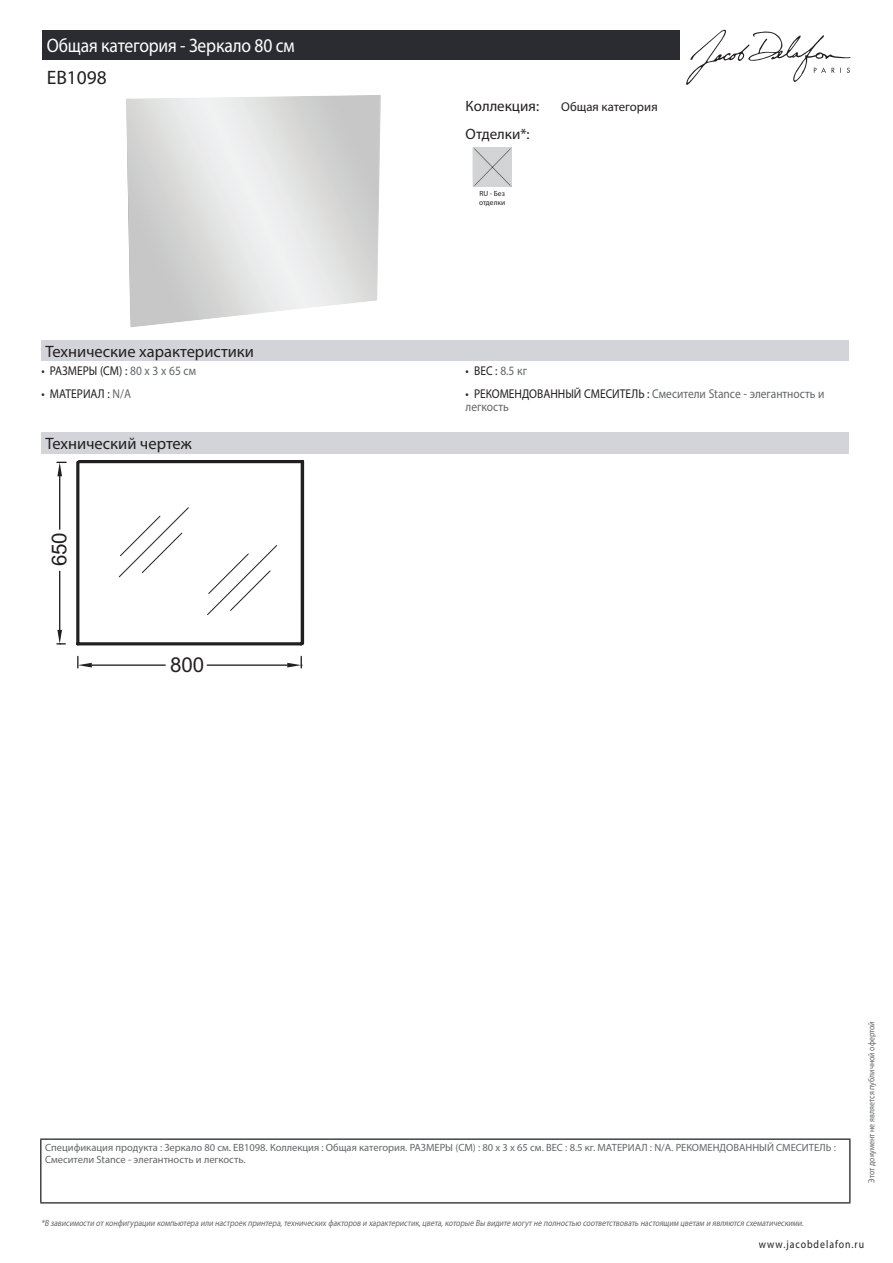
<style>
.page{position:relative;width:893px;height:1263px;background:#fff}
.page>*{position:absolute;margin:0;border:0;box-sizing:border-box;transform-origin:0 0}
.t1{font:20.55px "Arial";color:#231f20}
.t2{font:19.5px "Myriad Pro";letter-spacing:-.01em;color:#fff;scale:.9 1}
.t3{font:19.5px "Myriad Pro";color:#231f20}
.t4{font:16.5px "Myriad Pro";color:#231f20}
.t5{font:15px "Myriad Pro";color:#231f20}
.t6{font:12.75px/13.5px "Myriad Pro";color:#626568;scale:.9 1}
.t7{font:12.75px "Myriad Pro";color:#231f20;scale:.9 1}
.t8{font:12.75px "Myriad Pro";color:#231f20}
.t9{font:11.25px "Myriad Pro";letter-spacing:.1em;color:#231f20;scale:.87 1}
.t10{font:10.5px/12px "Myriad Pro";color:#626568}
.t11{font:italic 9px "Myriad Pro";color:#626568;scale:.87 1}
.t12{font:9px "Myriad Pro";color:#626568;scale:.87 1}
.t13{font:7.5px/9px "Myriad Pro";color:#231f20}
.s1{color:#626568}
.s2{color:#231f20}
</style>
<div class="page">
<svg style="left:686px;top:30px;width:164px;height:55px"></svg>
<img style="left:475px;top:150px;width:35px;height:35px">
<div style="left:473px;top:148px;width:39px;height:39px;border:1px solid #d3d4da"></div>
<div style="left:41px;top:340px;width:808px;height:21px;background:#d3d4da"></div>
<div style="left:41px;top:432px;width:808px;height:22px;background:#d3d4da"></div>
<hr style="left:59px;top:476px;width:1px;height:53px;background:#231f20">
<hr style="left:59px;top:571px;width:1px;height:59px;background:#231f20">
<svg style="left:57px;top:462px;width:9px;height:14px"></svg>
<svg style="left:57px;top:630px;width:8px;height:15px"></svg>
<hr style="left:92px;top:664px;width:73px;height:2px;background:#231f20">
<hr style="left:207px;top:664px;width:80px;height:2px;background:#231f20">
<svg style="left:77px;top:656px;width:15px;height:12px"></svg>
<svg style="left:287px;top:656px;width:15px;height:12px"></svg>
<svg style="left:76px;top:460px;width:228px;height:186px"></svg>
<div style="left:43px;top:30px;width:637px;height:30px;background:#2a2c32"></div>
<hr style="left:40px;top:1138px;width:810px;height:2px;background:#040503">
<hr style="left:40px;top:1140px;width:1px;height:62px;background:#040503">
<hr style="left:849px;top:1140px;width:1px;height:62px;background:#040503">
<hr style="left:40px;top:1202px;width:810px;height:1px;background:#040503">
<h2 class="t2" style="left:47px;top:33px;width:277px">Общая категория - Зеркало 80 см</h2>
<h2 class="t3" style="left:47px;top:66px;width:62px">EB1098</h2>
<h3 class="t5" style="left:466px;top:96px;width:75px">Коллекция:</h3>
<h3 class="t8" style="left:561px;top:99px;width:98px">Общая категория</h3>
<h3 class="t5" style="left:466px;top:125px;width:66px">Отделки*:</h3>
<p class="t13" style="left:479px;top:189px;width:28px">RU - Без отделки</p>
<h3 class="t4" style="left:46px;top:341px;width:210px">Технические характеристики</h3>
<h3 class="t7" style="left:41px;top:363px;width:173px">• РАЗМЕРЫ (СМ) : <span class="s1">80 x 3 x 65 см</span></h3>
<h3 class="t7" style="left:466px;top:363px;width:70px">• ВЕС : <span class="s1">8.5 кг</span></h3>
<h3 class="t7" style="left:41px;top:385px;width:101px">• МАТЕРИАЛ : <span class="s1">N/A</span></h3>
<h3 class="t6" style="left:466px;top:386px;width:400px"><span class="s2">• РЕКОМЕНДОВАННЫЙ СМЕСИТЕЛЬ :</span> Смесители Stance - элегантность и легкость</h3>
<h3 class="t4" style="left:46px;top:433px;width:148px">Технический чертеж</h3>
<h1 class="t1" style="left:46px;top:566px;width:36px;rotate:-90deg">650</h1>
<h1 class="t1" style="left:170px;top:651px;width:36px">800</h1>
<p class="t10" style="left:45px;top:1141px;width:792px">Спецификация продукта : Зеркало 80 см. EB1098. Коллекция : Общая категория. РАЗМЕРЫ (СМ) : 80 x 3 x 65 см. ВЕС : 8.5 кг. МАТЕРИАЛ : N/A. РЕКОМЕНДОВАННЫЙ СМЕСИТЕЛЬ :<br>Смесители Stance - элегантность и легкость.</p>
<p class="t11" style="left:41px;top:1217px;width:880px">*В зависимости отконфигурации компьютера или настроек принтера,технических факторов и характеристик,цвета,которые Вы видите могутне полностью соответствовать настоящим цветам и являются схематическими.</p>
<p class="t12" style="left:866px;top:1183px;width:187px;rotate:-90deg">Этот документ не является публичной офертой</p>
<p class="t9" style="left:759px;top:1237px;width:122px">www.jacobdelafon.ru</p>
</div>
